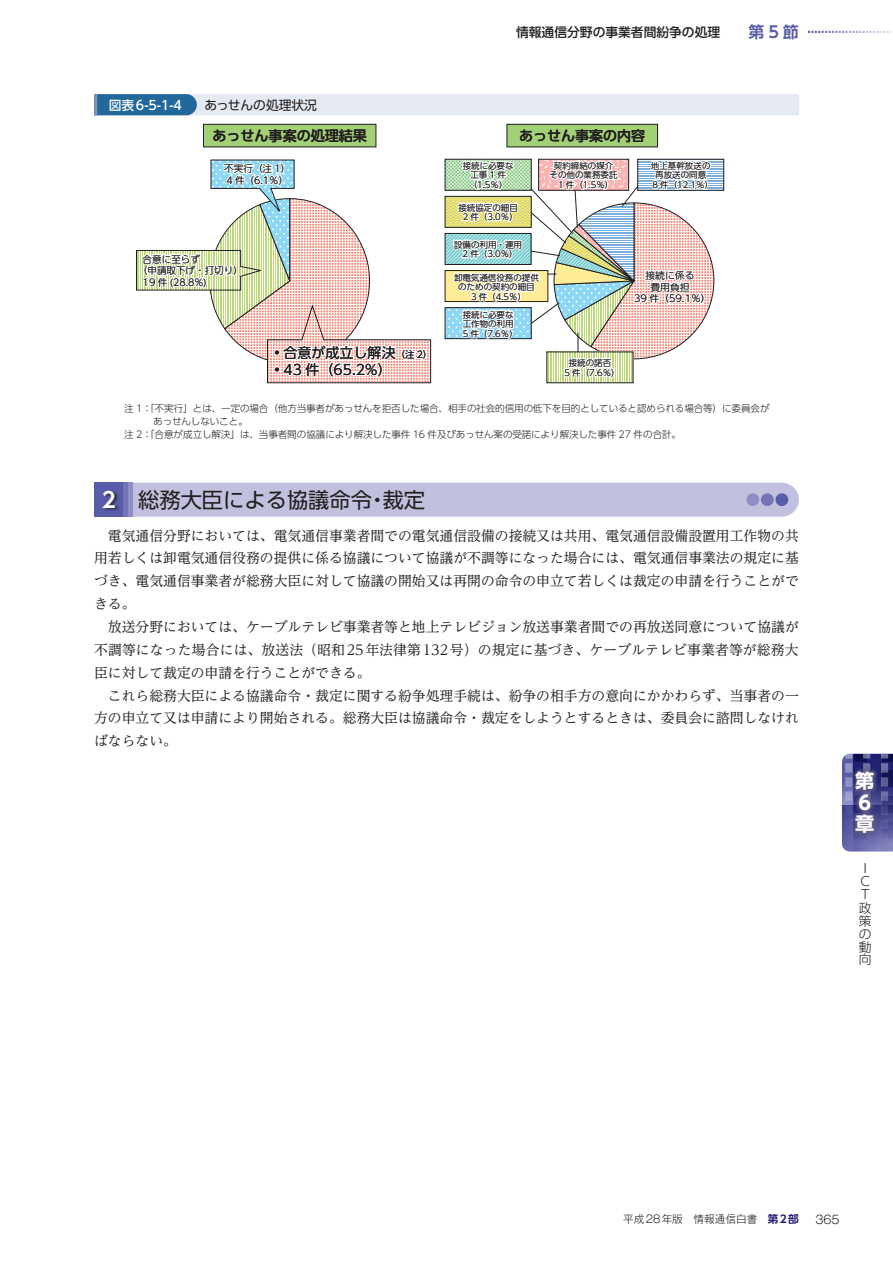
<style>
.page{position:relative;width:893px;height:1263px;background:#fff}
.page>*{position:absolute;margin:0;border:0;box-sizing:border-box;transform-origin:0 0}
.t1{font:21.3px "UD Shin Go Pro";color:#231f20}
.t2{font:700 19.2px/21.6px "UD Shin Go Pro";color:#fff}
.t3{font:700 15.9px "UD Shin Go Pro De";color:#585da9}
.t4{font:500 14.1px "UD Shin Go Pro";color:#231f20}
.t5{font:13.95px "UD Shin Go Pro";color:#231f20}
.t6{font:13.8px/22.8px "UD Reimin Pro";color:#231f20;text-align:justify}
.t7{font:500 12.75px "UD Shin Go Pro";color:#231f20}
.t8{font:500 12.75px "UD Shin Go Pro";color:#fff}
.t9{font:12.75px "UD Shin Go Pro";color:#231f20}
.t10{font:300 12.75px/12.8px "UD Shin Go Pro";color:#231f20}
.t11{font:300 11.7px "Gothic MB101 Pro";color:#231f20}
.t12{font:300 10.65px "Gothic MB101 Pro";color:#231f20}
.t13{font:300 9.6px/11.7px "UD Shin Go Pro";color:#231f20}
.t14{font:300 8.55px/9.6px "UD Shin Go Pro";color:#231f20;text-align:center}
.s1{font-size:9.3px}
.s2{font-family:"UD Shin Go Pro De";font-weight:700;color:#fff}
.s3{font-family:"UD Shin Go Pro De";font-weight:700;color:#201c70}
</style>
<div class="page">
<svg style="left:808px;top:31px;width:84px;height:2px"></svg>
<div style="left:132px;top:483px;width:667px;height:34px;background:#c1c0df"></div>
<div style="left:94px;top:483px;width:30px;height:34px;background:#585da9"></div>
<div style="left:103px;top:489px;width:17px;height:22px;background:#231f20;opacity:.75"></div>
<hr style="left:124px;top:483px;width:4px;height:34px;background:#7375b7">
<hr style="left:128px;top:483px;width:4px;height:34px;background:#908fc5">
<div style="left:775px;top:493px;width:13px;height:13px;background:#585da9;border-radius:50%"></div>
<div style="left:761px;top:493px;width:13px;height:13px;background:#7375b7;border-radius:50%"></div>
<div style="left:746px;top:493px;width:13px;height:13px;background:#908fc5;border-radius:50%"></div>
<svg style="left:97px;top:94px;width:702px;height:21px;background:#cad7e4"></svg>
<hr style="left:94px;top:94px;width:3px;height:21px;background:#7c93b8">
<div style="left:203px;top:124px;width:173px;height:23px;background:#a1d076"></div>
<div style="left:203px;top:124px;width:173px;height:23px;border:1px solid #231f20"></div>
<div style="left:507px;top:124px;width:151px;height:23px;background:#a1d076"></div>
<div style="left:507px;top:124px;width:151px;height:23px;border:1px solid #231f20"></div>
<svg style="left:447px;top:198px;width:4px;height:28px"></svg>
<div style="left:445px;top:196px;width:86px;height:32px;border:1px solid #231f20"></div>
<svg style="left:714px;top:161px;width:8px;height:27px"></svg>
<div style="left:637px;top:159px;width:87px;height:31px;border:1px solid #231f20"></div>
<svg style="left:447px;top:161px;width:4px;height:27px"></svg>
<div style="left:547px;top:352px;width:86px;height:31px;border:1px solid #231f20"></div>
<svg style="left:447px;top:309px;width:4px;height:28px"></svg>
<div style="left:445px;top:271px;width:103px;height:31px;background:#ffec96"></div>
<svg style="left:447px;top:235px;width:4px;height:28px"></svg>
<svg style="left:451px;top:158px;width:263px;height:223px"></svg>
<svg style="left:136px;top:159px;width:295px;height:224px"></svg>
<svg style="left:842px;top:754px;width:51px;height:51px"></svg>
<svg style="left:842px;top:805px;width:51px;height:46px"></svg>
<svg style="left:850px;top:766px;width:30px;height:73px;background:#50528a"></svg>
<p class="t7" style="left:516px;top:22px;width:206px">情報通信分野の事業者間紛争の処理</p>
<p class="t3" style="left:748px;top:19px;width:52px">第5節</p>
<p class="t8" style="left:109px;top:94px;width:75px">図表6-5-1-4</p>
<p class="t9" style="left:205px;top:94px;width:114px">あっせんの処理状況</p>
<p class="t4" style="left:213px;top:124px;width:156px">あっせん事案の処理結果</p>
<p class="t4" style="left:519px;top:124px;width:128px">あっせん事案の内容</p>
<p class="t13" style="left:224px;top:162px;width:68px">不実行（注 1）<br>4 件（6.1％）</p>
<p class="t13" style="left:143px;top:253px;width:59px">合意に至らず</p>
<p class="t13" style="left:138px;top:264px;width:107px">（申請取下げ・打切り）</p>
<p class="t13" style="left:143px;top:276px;width:65px">19 件 (28.8%)</p>
<p class="t5" style="left:274px;top:341px;width:160px">• 合意が成立し解決<span class="s1">（注 2）</span></p>
<p class="t5" style="left:274px;top:358px;width:119px">• 43 件（65.2%）</p>
<p class="t14" style="left:463px;top:160px;width:52px">接続に必要な工事1件（1.5％）</p>
<p class="t14" style="left:458px;top:202px;width:61px">接続協定の細目<br>2 件（3.0％）</p>
<p class="t14" style="left:454px;top:239px;width:69px">設備の利用・運用<br>2 件（3.0％）</p>
<p class="t14" style="left:454px;top:272px;width:86px">卸電気通信役務の提供のための契約の細目<br>3 件（4.5％）</p>
<p class="t14" style="left:463px;top:309px;width:57px;text-align:left">接続に必要な工作物の利用<br>5 件（7.6％）</p>
<p class="t14" style="left:550px;top:160px;width:69px">契約締結の媒介その他の業務委託<br>1 件（1.5％）</p>
<p class="t14" style="left:565px;top:358px;width:57px">接続の諾否<br>5 件（7.6％）</p>
<p class="t14" style="left:651px;top:160px;width:64px">地上基幹放送の再放送の同意<br>8 件（12.1％）</p>
<p class="t13" style="left:634px;top:269px;width:78px;text-align:center">接続に係る<br>費用負担<br>39 件（59.1％）</p>
<p class="t13" style="left:124px;top:402px;width:647px;line-height:12.8px">注 1：｢不実行」とは、一定の場合（他方当事者があっせんを拒否した場合、相手の社会的信用の低下を目的としていると認められる場合等）に委員会が　　　あっせんしないこと。<br>注 2：｢合意が成立し解決」は、当事者間の協議により解決した事件 16 件及びあっせん案の受諾により解決した事件 27 件の合計。</p>
<h1 class="t1" style="left:102px;top:482px;width:325px"><span class="s2">2</span> 総務大臣による協議命令・裁定</h1>
<p class="t6" style="left:94px;top:523px;width:706px;text-indent:14px">電気通信分野においては、電気通信事業者間での電気通信設備の接続又は共用、電気通信設備設置用工作物の共用若しくは卸電気通信役務の提供に係る協議について協議が不調等になった場合には、電気通信事業法の規定に基づき、電気通信事業者が総務大臣に対して協議の開始又は再開の命令の申立て若しくは裁定の申請を行うことができる。</p>
<p class="t6" style="left:94px;top:615px;width:706px;text-indent:14px">放送分野においては、ケーブルテレビ事業者等と地上テレビジョン放送事業者間での再放送同意について協議が不調等になった場合には、放送法（昭和25年法律第132号）の規定に基づき、ケーブルテレビ事業者等が総務大臣に対して裁定の申請を行うことができる。</p>
<p class="t6" style="left:94px;top:683px;width:706px;text-indent:14px">これら総務大臣による協議命令・裁定に関する紛争処理手続は、紛争の相手方の意向にかかわらず、当事者の一方の申立て又は申請により開始される。総務大臣は協議命令・裁定をしようとするときは、委員会に諮問しなければならない。</p>
<h2 class="t2" style="left:855px;top:770px;width:20px">第<br>6章</h2>
<p class="t10" style="left:860px;top:862px;width:11px">I<br>C<br>T</p>
<p class="t10" style="left:859px;top:902px;width:14px;text-align:justify">政策の動向</p>
<p class="t12" style="left:623px;top:1210px;width:177px">平成28年版　情報通信白書　<span class="s3">第2部</span></p>
<p class="t11" style="left:815px;top:1210px;width:26px">365</p>
</div>
